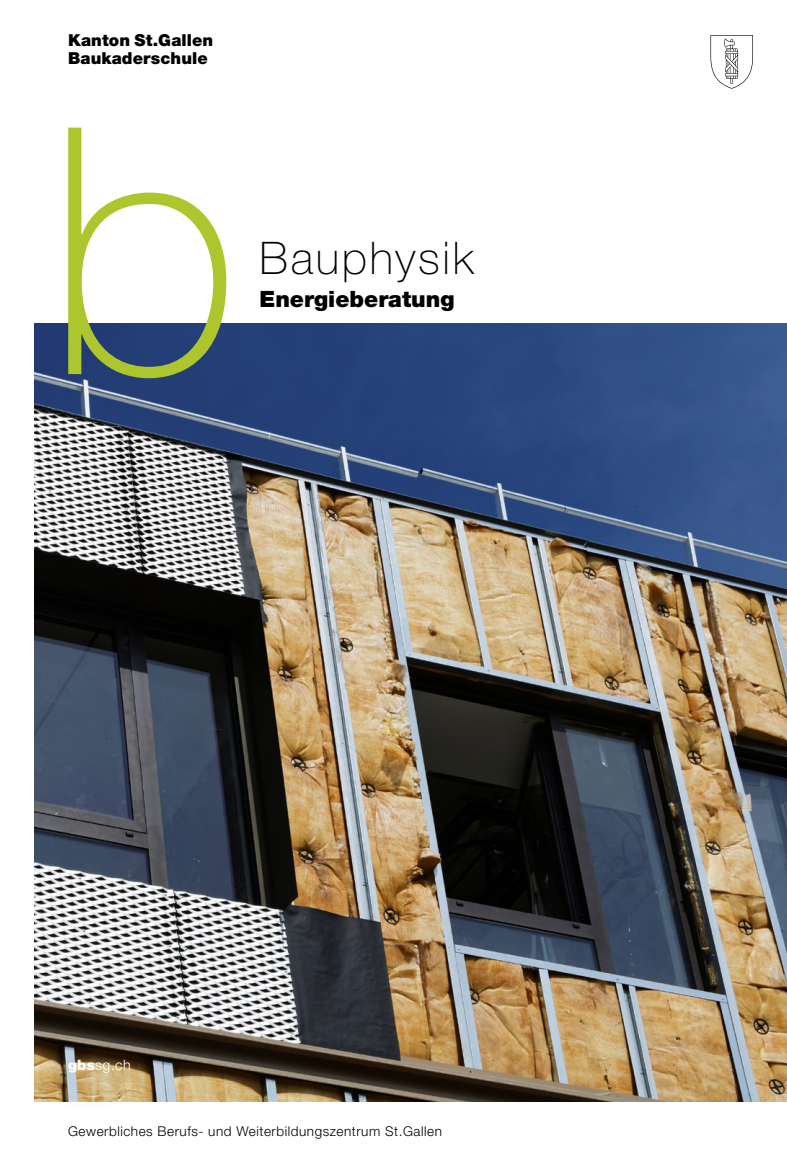
<style>
.page{position:relative;width:787px;height:1170px;background:#fff}
.page>*{position:absolute;margin:0;border:0;box-sizing:border-box;transform-origin:0 0}
._01_Haupttitel_Zusatz{font:100 345px "Helvetica Neue LT Std";color:#aec62e}
.Titel_Helvetica_28{font:100 45px "Helvetica Neue LT Std";letter-spacing:.06em;color:#000}
.Titel_Helvetica_28-2{font:900 22.5px "Helvetica Neue LT Std";color:#000}
.t1{font:900 16.5px/18px "Helvetica Neue LT Std";letter-spacing:.005em;color:#000}
.t2{font:300 14.25px "Helvetica Neue LT Std";color:#fff}
.t3{font:300 13.5px "Helvetica Neue LT Std";letter-spacing:.04em;color:#000}
.s1{font-weight:900}
</style>
<div class="page">
<img style="left:34px;top:323px;width:753px;height:778px">
<svg style="left:710px;top:35px;width:43px;height:54px"></svg>
<div style="left:26px;top:1015px;width:141px;height:101px;background:#000;opacity:.35"></div>
<p class="t1" style="left:68px;top:31px;width:147px">Kanton St.Gallen<br>Baukaderschule</p>
<p class="_01_Haupttitel_Zusatz" style="left:46px;top:54px;width:193px">b</p>
<p class="Titel_Helvetica_28" style="left:259px;top:232px;width:215px">Bauphysik</p>
<p class="Titel_Helvetica_28-2" style="left:259px;top:285px;width:197px">Energieberatung</p>
<p class="t2" style="left:68px;top:1055px;width:64px"><span class="s1">gbs</span>sg.ch</p>
<p class="t3" style="left:68px;top:1122px;width:375px">Gewerbliches Berufs- und Weiterbildungszentrum St.Gallen</p>
</div>
